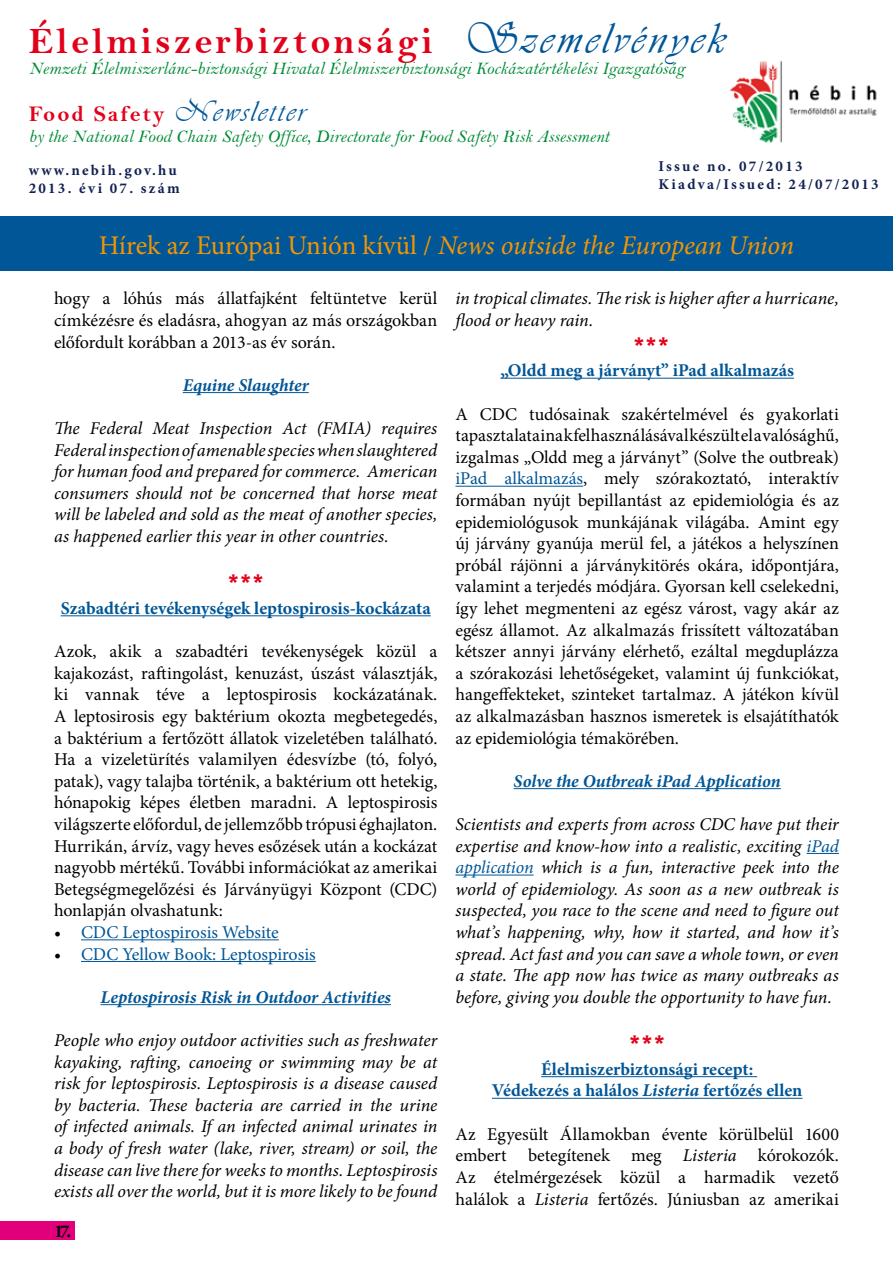
<style>
.page{position:relative;width:893px;height:1263px;background:#fff}
.page>*{position:absolute;margin:0;border:0;box-sizing:border-box;transform-origin:0 0}
.t1{font:37.5px "Bell MT Bold";letter-spacing:.085em;color:#e2001a}
.t2{font:italic 27px "Minion Pro";letter-spacing:-.01em;color:#f39503}
.t3{font:900 24px "Arial";color:#e2001a}
.t4{font:22.5px "Bell MT Bold";letter-spacing:.085em;color:#e2001a}
.t5{font:18px/21.6px "Minion Pro";letter-spacing:-.005em;color:#000;text-align:justify}
.t6{font:italic 18px/21.6px "Minion Pro";letter-spacing:-.005em;color:#000;text-align:justify}
.t7{font:18px "Bell MT Italic";color:#008c36}
.t8{font:700 18px/21.6px "Minion Pro";color:#005697;text-align:center}
.t9{font:italic 700 18px "Minion Pro";letter-spacing:-.005em;color:#005697}
.t10{font:18px "Minion Pro";color:#005697}
.t11{font:700 18px "Adobe Garamond Pro";color:#000}
.t12{font:700 15px/18px "Minion Pro";letter-spacing:.15em;color:#112152}
.s1{font-family:"Vivaldii";font-size:45px;color:#005697}
.s2{font-family:"Vivaldii";font-size:30px;color:#005697}
.s3{font-style:normal}
.s4{color:#000}
.s5{color:#005697}
.s6{font-style:italic}
</style>
<div class="page">
<div style="left:0;top:1221px;width:75px;height:18px;background:#e2007a"></div>
<img style="left:729px;top:60px;width:148px;height:83px">
<div style="left:0;top:217px;width:893px;height:54px;background:#005697"></div>
<hr style="left:183px;top:392px;width:126px;height:1px;background:#005697">
<hr style="left:61px;top:615px;width:370px;height:1px;background:#005697">
<hr style="left:81px;top:939px;width:198px;height:1px;background:#005697">
<hr style="left:81px;top:961px;width:235px;height:1px;background:#005697">
<hr style="left:101px;top:1004px;width:290px;height:1px;background:#005697">
<hr style="left:500px;top:378px;width:294px;height:1px;background:#005697">
<hr style="left:455px;top:486px;width:128px;height:1px;background:#005697">
<hr style="left:514px;top:788px;width:267px;height:1px;background:#005697">
<hr style="left:807px;top:853px;width:32px;height:1px;background:#005697">
<hr style="left:455px;top:874px;width:79px;height:1px;background:#005697">
<hr style="left:541px;top:1076px;width:216px;height:1px;background:#005697">
<hr style="left:492px;top:1098px;width:310px;height:1px;background:#005697">
<h1 class="t1" style="left:29px;top:18px;width:698px">Élelmiszerbiztonsági <span class="s1">Szemelvények</span></h1>
<p class="t7" style="left:29px;top:58px;width:657px">Nemzeti Élelmiszerlánc-biztonsági Hivatal Élelmiszerbiztonsági Kockázatértékelési Igazgatóság</p>
<p class="t4" style="left:29px;top:100px;width:278px">Food Safety <span class="s2">Newsletter</span></p>
<p class="t7" style="left:29px;top:126px;width:582px">by the National Food Chain Safety Office, Directorate for Food Safety Risk Assessment</p>
<p class="t12" style="left:29px;top:161px;width:152px">www.nebih.gov.hu<br>2013. évi 07. szám</p>
<p class="t12" style="left:659px;top:157px;width:222px">Issue no. 07/2013<br>Kiadva/Issued: 24/07/2013</p>
<h2 class="t2" style="left:99px;top:227px;width:697px"><span class="s3">Hírek az Európai Unión kívül /</span> News outside the European Union</h2>
<p class="t5" style="left:54px;top:288px;width:385px">hogy a lóhús más állatfajként feltüntetve kerül címkézésre és eladásra, ahogyan az más országokban előfordult korábban a 2013-as év során.</p>
<p class="t9" style="left:183px;top:372px;width:127px">Equine Slaughter</p>
<p class="t6" style="left:54px;top:417px;width:385px">The Federal Meat Inspection Act (FMIA) requires Federal inspection of amenable species when slaughtered for human food and prepared for commerce. American consumers should not be concerned that horse meat will be labeled and sold as the meat of another species, as happened earlier this year in other countries.</p>
<h3 class="t3" style="left:227px;top:566px;width:39px">***</h3>
<p class="t8" style="left:61px;top:597px;width:372px">Szabadtéri tevékenységek leptospirosis-kockázata</p>
<p class="t5" style="left:54px;top:641px;width:385px">Azok, akik a szabadtéri tevékenységek közül a kajakozást, raftingolást, kenuzást, úszást választják, ki vannak téve a leptospirosis kockázatának.<br>A leptosirosis egy baktérium okozta megbetegedés, a baktérium a fertőzött állatok vizeletében található.<br>Ha a vizeletürítés valamilyen édesvízbe (tó, folyó, patak), vagy talajba történik, a baktérium ott hetekig, hónapokig képes életben maradni. A leptospirosis világszerte előfordul, de jellemzőbb trópusi éghajlaton.<br>Hurrikán, árvíz, vagy heves esőzések után a kockázat nagyobb mértékű. További információkat az amerikai Betegségmegelőzési és Járványügyi Központ (CDC) honlapján olvashatunk:</p>
<p class="t10" style="left:54px;top:920px;width:226px"><span class="s4">•</span> CDC Leptospirosis Website</p>
<p class="t10" style="left:54px;top:942px;width:263px"><span class="s4">•</span> CDC Yellow Book: Leptospirosis</p>
<p class="t9" style="left:101px;top:984px;width:292px">Leptospirosis Risk in Outdoor Activities</p>
<p class="t6" style="left:54px;top:1029px;width:385px">People who enjoy outdoor activities such as freshwater kayaking, rafting, canoeing or swimming may be at risk for leptospirosis. Leptospirosis is a disease caused by bacteria. These bacteria are carried in the urine of infected animals. If an infected animal urinates in a body of fresh water (lake, river, stream) or soil, the disease can live there for weeks to months. Leptospirosis exists all over the world, but it is more likely to be found</p>
<p class="t6" style="left:455px;top:288px;width:385px">in tropical climates. The risk is higher after a hurricane, flood or heavy rain.</p>
<h3 class="t3" style="left:632px;top:329px;width:39px">***</h3>
<p class="t8" style="left:500px;top:360px;width:295px">„Oldd meg a járványt” iPad alkalmazás</p>
<p class="t5" style="left:455px;top:403px;width:385px">A CDC tudósainak szakértelmével és gyakorlati tapasztalatainak felhasználásával készült el a valósághű, izgalmas „Oldd meg a járványt” (Solve the outbreak) <span class="s5">iPad alkalmazás</span>, mely szórakoztató, interaktív formában nyújt bepillantást az epidemiológia és az epidemiológusok munkájának világába. Amint egy új járvány gyanúja merül fel, a játékos a helyszínen próbál rájönni a járványkitörés okára, időpontjára, valamint a terjedés módjára. Gyorsan kell cselekedni, így lehet megmenteni az egész várost, vagy akár az egész államot. Az alkalmazás frissített változatában kétszer annyi járvány elérhető, ezáltal megduplázza a szórakozási lehetőségeket, valamint új funkciókat, hangeffekteket, szinteket tartalmaz. A játékon kívül az alkalmazásban hasznos ismeretek is elsajátíthatók az epidemiológia témakörében.</p>
<p class="t9" style="left:514px;top:768px;width:269px">Solve the Outbreak iPad Application</p>
<p class="t6" style="left:455px;top:813px;width:385px">Scientists and experts from across CDC have put their expertise and know-how into a realistic, exciting <span class="s5">iPad application</span> which is a fun, interactive peek into the world of epidemiology. As soon as a new outbreak is suspected, you race to the scene and need to figure out what’s happening, why, how it started, and how it’s spread. Act fast and you can save a whole town, or even a state. The app now has twice as many outbreaks as before, giving you double the opportunity to have fun.</p>
<h3 class="t3" style="left:628px;top:1027px;width:39px">***</h3>
<p class="t8" style="left:492px;top:1058px;width:312px">Élelmiszerbiztonsági recept:<br>Védekezés a halálos <span class="s6">Listeria</span> fertőzés ellen</p>
<p class="t5" style="left:455px;top:1123px;width:385px">Az Egyesült Államokban évente körülbelül 1600 embert betegítenek meg <span class="s6">Listeria</span> kórokozók.<br>Az ételmérgezések közül a harmadik vezető halálok a <span class="s6">Listeria</span> fertőzés. Júniusban az amerikai</p>
<p class="t11" style="left:54px;top:1220px;width:19px">17.</p>
</div>
